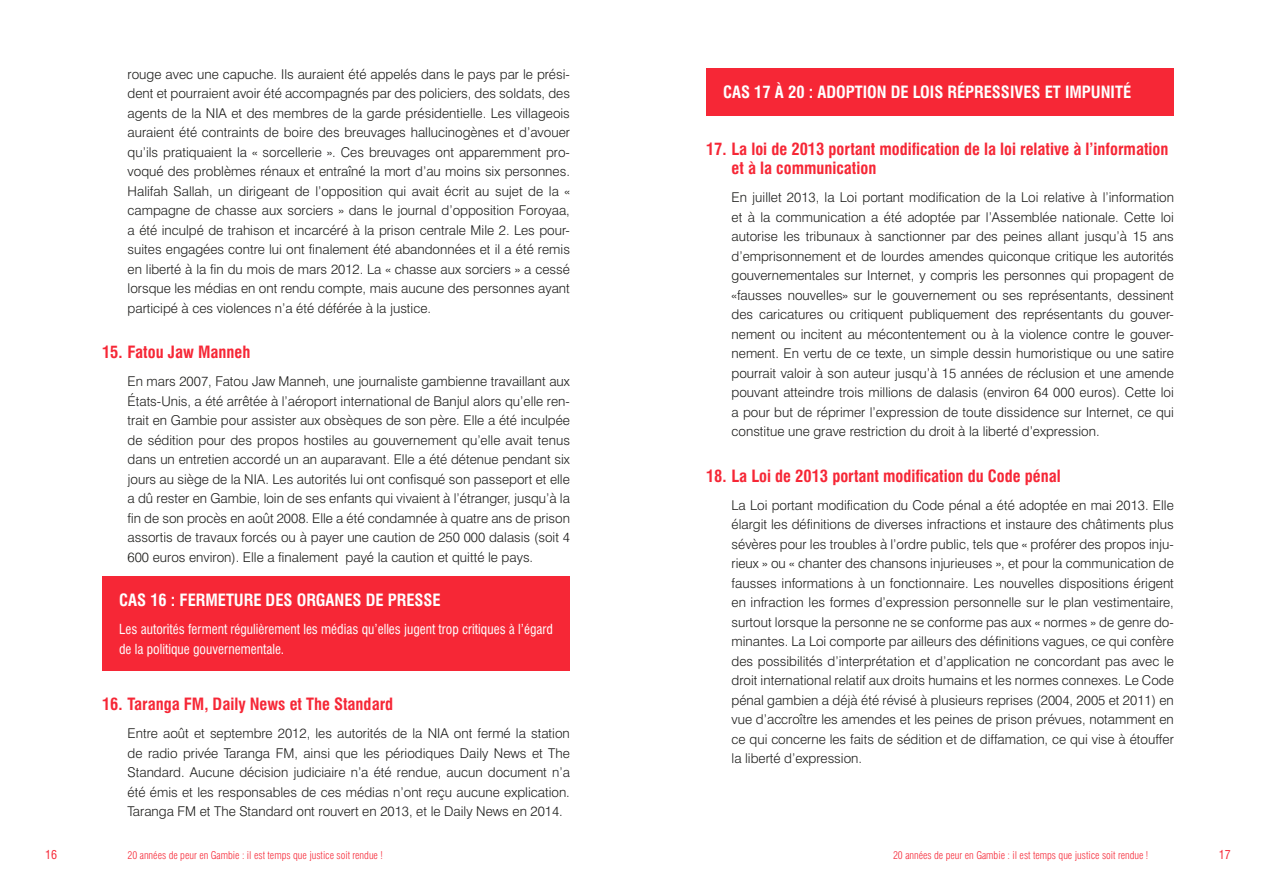
<style>
.page{position:relative;width:1276px;height:893px;background:#fff}
.page>*{position:absolute;margin:0;border:0;box-sizing:border-box;transform-origin:0 0}
._02_stitre{font:700 condensed 16.5px/19.8px "Swiss 721 BT";color:#f62736}
._08_titre_encadre{font:700 condensed 16.5px "Swiss 721 BT";color:#fff}
._04_txt{font:300 13.5px/19.5px "Swiss 721 BT";color:#1d1d1b;text-align:justify}
._07_txt_encadre{font:condensed 13.5px/19.5px "Swiss 721 BT";color:#fff}
.t1{font:condensed 12px "Swiss 721 BT";color:#f62736}
.t2{font:300 condensed 10.5px "Swiss 721 BT";color:#f62736}
</style>
<div class="page">
<div style="left:102px;top:576px;width:468px;height:95px;background:#f62736"></div>
<div style="left:706px;top:68px;width:468px;height:47px;background:#f62736"></div>
<p class="_04_txt" style="left:128px;top:64px;width:444px">rouge avec une capuche. Ils auraient été appelés dans le pays par le prési&shy;dent et pourraient avoir été accompagnés par des policiers, des soldats, des agents de la NIA et des membres de la garde présidentielle. Les villageois auraient été contraints de boire des breuvages hallucinogènes et d’avouer qu’ils pratiquaient la « sorcellerie ». Ces breuvages ont apparemment pro&shy;voqué des problèmes rénaux et entraîné la mort d’au moins six personnes.<br>Halifah Sallah, un dirigeant de l’opposition qui avait écrit au sujet de la « campagne de chasse aux sorciers » dans le journal d’opposition Foroyaa, a été inculpé de trahison et incarcéré à la prison centrale Mile 2. Les pour&shy;suites engagées contre lui ont finalement été abandonnées et il a été remis en liberté à la fin du mois de mars 2012. La « chasse aux sorciers » a cessé lorsque les médias en ont rendu compte, mais aucune des personnes ayant participé à ces violences n’a été déférée à la justice.</p>
<p class="_02_stitre" style="left:102px;top:342px;width:150px">15. Fatou Jaw Manneh</p>
<p class="_04_txt" style="left:128px;top:372px;width:444px">En mars 2007, Fatou Jaw Manneh, une journaliste gambienne travaillant aux États-Unis, a été arrêtée à l’aéroport international de Banjul alors qu’elle ren&shy;trait en Gambie pour assister aux obsèques de son père. Elle a été inculpée de sédition pour des propos hostiles au gouvernement qu’elle avait tenus dans un entretien accordé un an auparavant. Elle a été détenue pendant six jours au siège de la NIA. Les autorités lui ont confisqué son passeport et elle a dû rester en Gambie, loin de ses enfants qui vivaient à l’étranger, jusqu’à la fin de son procès en août 2008. Elle a été condamnée à quatre ans de prison assortis de travaux forcés ou à payer une caution de 250 000 dalasis (soit 4<br>600 euros environ). Elle a finalement payé la caution et quitté le pays.</p>
<p class="_08_titre_encadre" style="left:119px;top:591px;width:323px">CAS 16 : FERMETURE DES ORGANES DE PRESSE</p>
<p class="_07_txt_encadre" style="left:119px;top:620px;width:435px">Les autorités ferment régulièrement les médias qu’elles jugent trop critiques à l’égard de la politique gouvernementale.</p>
<p class="_02_stitre" style="left:102px;top:694px;width:293px">16. Taranga FM, Daily News et The Standard</p>
<p class="_04_txt" style="left:128px;top:724px;width:444px">Entre août et septembre 2012, les autorités de la NIA ont fermé la station de radio privée Taranga FM, ainsi que les périodiques Daily News et The Standard. Aucune décision judiciaire n’a été rendue, aucun document n’a été émis et les responsables de ces médias n’ont reçu aucune explication.<br>Taranga FM et The Standard ont rouvert en 2013, et le Daily News en 2014.</p>
<p class="_08_titre_encadre" style="left:723px;top:82px;width:409px">CAS 17 À 20 : ADOPTION DE LOIS RÉPRESSIVES ET IMPUNITÉ</p>
<p class="_02_stitre" style="left:731px;top:139px;width:438px;text-indent:-26px">17. La loi de 2013 portant modification de la loi relative à l’information et à la communication</p>
<p class="_04_txt" style="left:731px;top:188px;width:444px">En juillet 2013, la Loi portant modification de la Loi relative à l’information et à la communication a été adoptée par l’Assemblée nationale. Cette loi autorise les tribunaux à sanctionner par des peines allant jusqu’à 15 ans d’emprisonnement et de lourdes amendes quiconque critique les autorités gouvernementales sur Internet, y compris les personnes qui propagent de «fausses nouvelles» sur le gouvernement ou ses représentants, dessinent des caricatures ou critiquent publiquement des représentants du gouver&shy;nement ou incitent au mécontentement ou à la violence contre le gouver&shy;nement. En vertu de ce texte, un simple dessin humoristique ou une satire pourrait valoir à son auteur jusqu’à 15 années de réclusion et une amende pouvant atteindre trois millions de dalasis (environ 64 000 euros). Cette loi a pour but de réprimer l’expression de toute dissidence sur Internet, ce qui constitue une grave restriction du droit à la liberté d’expression.</p>
<p class="_02_stitre" style="left:706px;top:466px;width:356px">18. La Loi de 2013 portant modification du Code pénal</p>
<p class="_04_txt" style="left:731px;top:495px;width:444px">La Loi portant modification du Code pénal a été adoptée en mai 2013. Elle élargit les définitions de diverses infractions et instaure des châtiments plus sévères pour les troubles à l’ordre public, tels que « proférer des propos inju&shy;rieux » ou « chanter des chansons injurieuses », et pour la communication de fausses informations à un fonctionnaire. Les nouvelles dispositions érigent en infraction les formes d’expression personnelle sur le plan vestimentaire, surtout lorsque la personne ne se conforme pas aux « normes » de genre do&shy;minantes. La Loi comporte par ailleurs des définitions vagues, ce qui confère des possibilités d’interprétation et d’application ne concordant pas avec le droit international relatif aux droits humains et les normes connexes. Le Code pénal gambien a déjà été révisé à plusieurs reprises (2004, 2005 et 2011) en vue d’accroître les amendes et les peines de prison prévues, notamment en ce qui concerne les faits de sédition et de diffamation, ce qui vise à étouffer la liberté d’expression.</p>
<p class="t1" style="left:45px;top:847px;width:13px">16</p>
<p class="t2" style="left:128px;top:849px;width:257px">20 années de peur en Gambie : il est temps que justice soit rendue !</p>
<p class="t2" style="left:893px;top:849px;width:257px">20 années de peur en Gambie : il est temps que justice soit rendue !</p>
<p class="t1" style="left:1219px;top:847px;width:13px">17</p>
</div>
